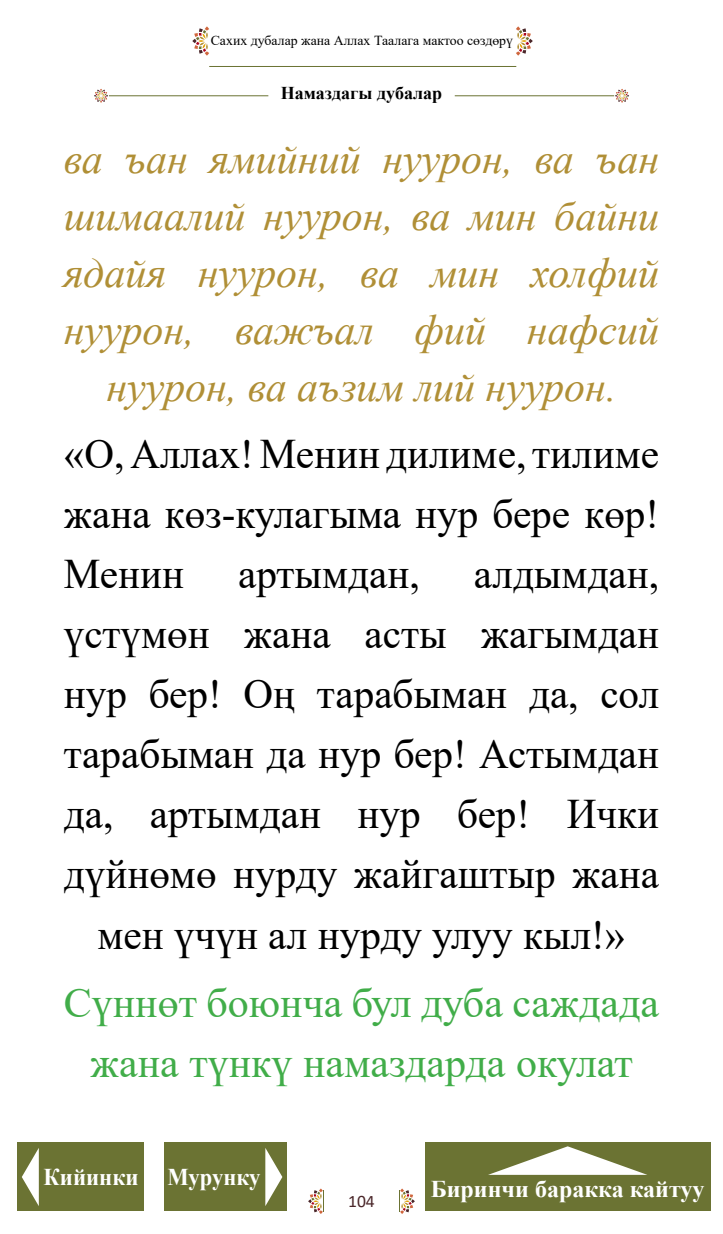
<style>
.page{position:relative;width:723px;height:1234px;background:#fff}
.page>*{position:absolute;margin:0;border:0;box-sizing:border-box;transform-origin:0 0}
.t1{font:42px/60px "Times New Roman";color:#000;text-align:right}
.t2{font:italic 42px/57px "Times New Roman";color:#b08f36}
.t3{font:42px/60px "Times New Roman";color:#41ad49;text-align:center}
.t4{font:700 24px "Times New Roman";color:#fff}
.t5{font:700 24px "Times New Roman";color:#fff;scale:.94 1}
.t6{font:700 24px "Times New Roman";color:#fff;scale:.95 1}
.t7{font:700 18px "Times New Roman";color:#000}
.t8{font:17.4px "Calibri";color:#4a2629}
.t9{font:13.8px "Times New Roman";color:#000}
</style>
<div class="page">
<hr style="left:109px;top:95px;width:159px;height:1px;background:#6b7333">
<hr style="left:455px;top:95px;width:159px;height:1px;background:#6b7333">
<svg style="left:94px;top:89px;width:14px;height:14px"></svg>
<svg style="left:615px;top:89px;width:14px;height:14px"></svg>
<svg style="left:399px;top:1188px;width:16px;height:25px"></svg>
<svg style="left:308px;top:1188px;width:16px;height:25px"></svg>
<svg style="left:192px;top:26px;width:17px;height:30px"></svg>
<svg style="left:516px;top:26px;width:17px;height:30px"></svg>
<hr style="left:209px;top:66px;width:307px;height:1px;background:#6b7333">
<div style="left:425px;top:1142px;width:286px;height:68px;background:#6b7333"></div>
<svg style="left:490px;top:1146px;width:155px;height:28px"></svg>
<div style="left:18px;top:1142px;width:126px;height:68px;background:#6b7333"></div>
<div style="left:164px;top:1142px;width:123px;height:68px;background:#6b7333"></div>
<svg style="left:22px;top:1148px;width:17px;height:57px"></svg>
<svg style="left:265px;top:1148px;width:17px;height:57px"></svg>
<p class="t9" style="left:211px;top:31px;width:304px">Сахих дубалар жана Аллах Таалага мактоо сөздөрү</p>
<p class="t7" style="left:281px;top:80px;width:163px">Намаздагы дубалар</p>
<p class="t2" style="left:210px;top:129px;width:153px">ямийний</p>
<p class="t2" style="left:64px;top:129px;width:40px">ва</p>
<p class="t2" style="left:64px;top:186px;width:597px">шимаалий нуурон, ва мин байни</p>
<p class="t2" style="left:531px;top:243px;width:130px">холфий</p>
<p class="t2" style="left:124px;top:129px;width:65px">ъан</p>
<p class="t2" style="left:382px;top:129px;width:132px">нуурон,</p>
<p class="t2" style="left:535px;top:129px;width:40px">ва</p>
<p class="t2" style="left:595px;top:129px;width:65px">ъан</p>
<p class="t2" style="left:64px;top:243px;width:104px">ядайя</p>
<p class="t2" style="left:198px;top:243px;width:132px">нуурон,</p>
<p class="t2" style="left:360px;top:243px;width:40px">ва</p>
<p class="t2" style="left:431px;top:243px;width:70px">мин</p>
<p class="t2" style="left:414px;top:300px;width:73px">фий</p>
<p class="t2" style="left:527px;top:300px;width:134px">нафсий</p>
<p class="t2" style="left:106px;top:300px;width:512px;text-indent:-43px">нуурон,<br>нуурон, ва аъзим лий нуурон.</p>
<p class="t1" style="left:64px;top:422px;width:597px">О« ,Аллах!Мениндилиме,тилиме жана көз-кулагыма нур бере көр! алдымдан,</p>
<p class="t2" style="left:235px;top:300px;width:140px">важъал</p>
<p class="t1" style="left:64px;top:542px;width:122px">Менин</p>
<p class="t1" style="left:238px;top:542px;width:183px">артымдан,</p>
<p class="t1" style="left:64px;top:602px;width:148px">үстүмөн</p>
<p class="t1" style="left:244px;top:602px;width:89px">жана</p>
<p class="t1" style="left:365px;top:602px;width:84px">асты</p>
<p class="t1" style="left:481px;top:602px;width:180px">жагымдан</p>
<p class="t1" style="left:149px;top:662px;width:74px">бер!</p>
<p class="t1" style="left:317px;top:662px;width:192px">тарабыман</p>
<p class="t1" style="left:243px;top:662px;width:53px">Оң</p>
<p class="t1" style="left:64px;top:662px;width:65px">нур</p>
<p class="t1" style="left:64px;top:722px;width:597px">тарабыман да нур бер! Астымдан</p>
<p class="t1" style="left:567px;top:782px;width:94px">Ички</p>
<p class="t1" style="left:529px;top:662px;width:51px">да,</p>
<p class="t1" style="left:600px;top:662px;width:60px">сол</p>
<p class="t1" style="left:457px;top:782px;width:74px">бер!</p>
<p class="t1" style="left:64px;top:782px;width:51px">да,</p>
<p class="t1" style="left:64px;top:842px;width:597px">дүйнөмө нурду жайгаштыр жана</p>
<p class="t1" style="left:97px;top:902px;width:529px">мен үчүн ал нурду улуу кыл «!</p>
<p class="t3" style="left:64px;top:971px;width:597px">Сүннөт боюнча бул дуба саждада жана түнкү намаздарда окулат</p>
<p class="t1" style="left:150px;top:782px;width:173px">артымдан</p>
<p class="t1" style="left:358px;top:782px;width:65px">нур</p>
<p class="t6" style="left:43px;top:1159px;width:102px">Кийинки</p>
<p class="t5" style="left:167px;top:1159px;width:100px">Мурунку</p>
<p class="t8" style="left:348px;top:1188px;width:28px">104</p>
<p class="t4" style="left:431px;top:1171px;width:275px">Биринчи баракка кайтуу</p>
</div>
